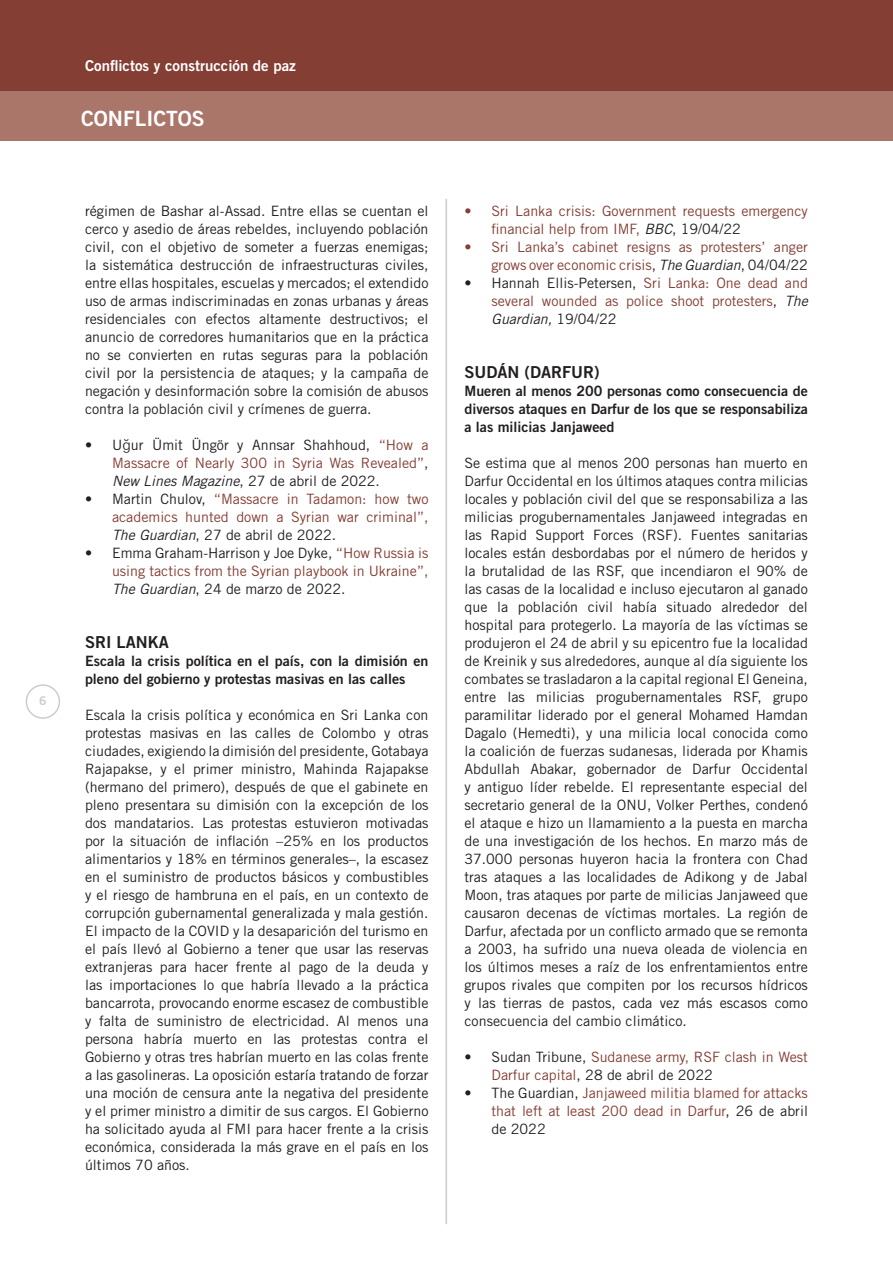
<style>
.page{position:relative;width:893px;height:1263px;background:#fff}
.page>*{position:absolute;margin:0;border:0;box-sizing:border-box;transform-origin:0 0}
.t1{font:21px "Trade Gothic LT Std Bd 2";color:#fff}
.heading_3{font:16.5px "Trade Gothic LT Std Bd 2";color:#231f20}
.t2{font:15px "Trade Gothic LT Std Bd 2";color:#fff}
.t3{font:14.25px/18px "Trade Gothic LT Std";color:#231f20;text-align:justify}
.t4{font:14.25px/18px "Trade Gothic LT Std";color:#843e34;text-align:justify}
.t5{font:14.25px/18px "Trade Gothic LT Std Bd 2";color:#231f20}
.t6{font:12px "Trade Gothic LT Std Bd 2";color:#ccc}
.s1{font-family:"Atlas Grotesk";font-weight:300}
.s2{color:#843e34}
.s3{font-style:italic}
.s4{color:#231f20}
.s5{font-style:italic;color:#231f20}
</style>
<div class="page">
<div style="left:0;top:0;width:893px;height:91px;background:#843e34"></div>
<div style="left:0;top:91px;width:893px;height:49px;background:#aa7669"></div>
<div style="left:26px;top:684px;width:34px;height:35px;border:2px solid #ccc;border-radius:50%"></div>
<hr style="left:446px;top:199px;width:1px;height:1025px;background:#ccc">
<p class="t6" style="left:39px;top:693px;width:9px">6</p>
<p class="t2" style="left:85px;top:57px;width:212px">Conflictos y construcción de paz</p>
<p class="t1" style="left:81px;top:105px;width:125px">CONFLICTOS</p>
<p class="t3" style="left:85px;top:202px;width:345px">régimen de Bashar al-Assad. Entre ellas se cuentan el cerco y asedio de áreas rebeldes, incluyendo población civil, con el objetivo de someter a fuerzas enemigas; la sistemática destrucción de infraestructuras civiles, entre ellas hospitales, escuelas y mercados; el extendido uso de armas indiscriminadas en zonas urbanas y áreas residenciales con efectos altamente destructivos; el anuncio de corredores humanitarios que en la práctica no se convierten en rutas seguras para la población civil por la persistencia de ataques; y la campaña de negación y desinformación sobre la comisión de abusos contra la población civil y crímenes de guerra.</p>
<p class="t3" style="left:112px;top:436px;width:318px;text-indent:-27px">• U<span class="s1">ğ</span>ur Ümit Üngör y Annsar Shahhoud, <span class="s2">“How a Massacre of Nearly 300 in Syria Was Revealed”</span>, <span class="s3">New Lines Magazine</span>, 27 de abril de 2022.</p>
<p class="t4" style="left:112px;top:490px;width:318px;text-indent:-27px"><span class="s4">• Martin Chulov,</span> “Massacre in Tadamon: how two academics hunted down a Syrian war criminal”, <span class="s5">The Guardian</span><span class="s4">, 27 de abril de 2022.</span></p>
<p class="t4" style="left:112px;top:544px;width:318px;text-indent:-27px"><span class="s4">• Emma Graham-Harrison y Joe Dyke,</span> “How Russia is using tactics from the Syrian playbook in Ukraine”, <span class="s5">The Guardian</span><span class="s4">, 24 de marzo de 2022.</span></p>
<p class="heading_3" style="left:85px;top:632px;width:85px">SRI LANKA</p>
<p class="t5" style="left:85px;top:652px;width:345px">Escala la crisis política en el país, con la dimisión en pleno del gobierno y protestas masivas en las calles</p>
<p class="t3" style="left:85px;top:706px;width:345px">Escala la crisis política y económica en Sri Lanka con protestas masivas en las calles de Colombo y otras ciudades, exigiendo la dimisión del presidente, Gotabaya Rajapakse, y el primer ministro, Mahinda Rajapakse (hermano del primero), después de que el gabinete en pleno presentara su dimisión con la excepción de los dos mandatarios. Las protestas estuvieron motivadas por la situación de inflación –25% en los productos alimentarios y 18% en términos generales–, la escasez en el suministro de productos básicos y combustibles y el riesgo de hambruna en el país, en un contexto de corrupción gubernamental generalizada y mala gestión.<br>El impacto de la COVID y la desaparición del turismo en el país llevó al Gobierno a tener que usar las reservas extranjeras para hacer frente al pago de la deuda y las importaciones lo que habría llevado a la práctica bancarrota, provocando enorme escasez de combustible y falta de suministro de electricidad. Al menos una persona habría muerto en las protestas contra el Gobierno y otras tres habrían muerto en las colas frente a las gasolineras. La oposición estaría tratando de forzar una moción de censura ante la negativa del presidente y el primer ministro a dimitir de sus cargos. El Gobierno ha solicitado ayuda al FMI para hacer frente a la crisis económica, considerada la más grave en el país en los últimos 70 años.</p>
<p class="t4" style="left:491px;top:202px;width:318px;text-indent:-27px">• Sri Lanka crisis: Government requests emergency financial help from IMF, <span class="s5">BBC</span><span class="s4">, 19/04/22</span></p>
<p class="t4" style="left:464px;top:238px;width:345px;text-align:right">• Sri Lanka’s cabinet resigns as protesters’ anger grows over economic crisis<span class="s4">,</span> <span class="s5">The Guardian</span><span class="s4">, 04/04/22</span></p>
<p class="t4" style="left:491px;top:274px;width:318px;text-indent:-27px"><span class="s4">• Hannah Ellis-Petersen,</span> Sri Lanka: One dead and several wounded as police shoot protesters<span class="s4">,</span> <span class="s5">The Guardian,</span> <span class="s4">19/04/22</span></p>
<p class="heading_3" style="left:464px;top:362px;width:137px">SUDÁN (DARFUR)</p>
<p class="t5" style="left:464px;top:382px;width:345px;text-align:justify">Mueren al menos 200 personas como consecuencia de diversos ataques en Darfur de los que se responsabiliza a las milicias Janjaweed</p>
<p class="t3" style="left:464px;top:454px;width:345px">Se estima que al menos 200 personas han muerto en Darfur Occidental en los últimos ataques contra milicias locales y población civil del que se responsabiliza a las milicias progubernamentales Janjaweed integradas en las Rapid Support Forces (RSF). Fuentes sanitarias locales están desbordabas por el número de heridos y la brutalidad de las RSF, que incendiaron el 90% de las casas de la localidad e incluso ejecutaron al ganado que la población civil había situado alrededor del hospital para protegerlo. La mayoría de las víctimas se produjeron el 24 de abril y su epicentro fue la localidad de Kreinik y sus alrededores, aunque al día siguiente los combates se trasladaron a la capital regional El Geneina, entre las milicias progubernamentales RSF, grupo paramilitar liderado por el general Mohamed Hamdan Dagalo (Hemedti), y una milicia local conocida como la coalición de fuerzas sudanesas, liderada por Khamis Abdullah Abakar, gobernador de Darfur Occidental y antiguo líder rebelde. El representante especial del secretario general de la ONU, Volker Perthes, condenó el ataque e hizo un llamamiento a la puesta en marcha de una investigación de los hechos. En marzo más de 37.000 personas huyeron hacia la frontera con Chad tras ataques a las localidades de Adikong y de Jabal Moon, tras ataques por parte de milicias Janjaweed que causaron decenas de víctimas mortales. La región de Darfur, afectada por un conflicto armado que se remonta a 2003, ha sufrido una nueva oleada de violencia en los últimos meses a raíz de los enfrentamientos entre grupos rivales que compiten por los recursos hídricos y las tierras de pastos, cada vez más escasos como consecuencia del cambio climático.</p>
<p class="t4" style="left:491px;top:1048px;width:318px;text-indent:-27px"><span class="s4">• Sudan Tribune,</span> Sudanese army, RSF clash in West<br>Darfur capital<span class="s4">, 28 de abril de 2022</span></p>
<p class="t4" style="left:491px;top:1084px;width:318px;text-indent:-27px"><span class="s4">• The Guardian,</span> Janjaweed militia blamed for attacks that left at least 200 dead in Darfur<span class="s4">, 26 de abril de 2022</span></p>
</div>
